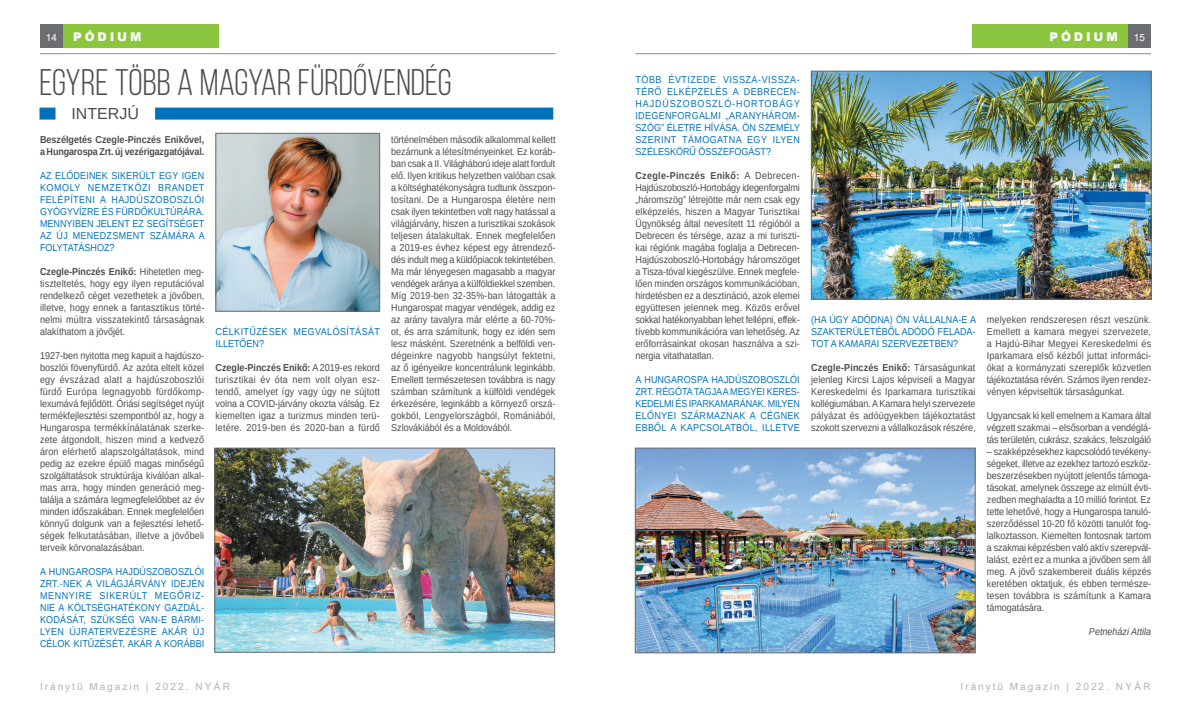
<style>
.page{position:relative;width:1191px;height:709px;background:#fff}
.page>*{position:absolute;margin:0;border:0;box-sizing:border-box;transform-origin:0 0}
.t1{font:37px "Bebas Neue";color:#4b4c4d}
.t2{font:16px "Arimo";color:#4b4c4d}
.t3{font:900 12px "Arial";letter-spacing:.235em;color:#fff}
.t4{font:10px/12px "Arimo";color:#4b4c4d;text-align:justify;scale:.9 1}
.t5{font:10px/12px "Arimo";letter-spacing:.02em;color:#0072bc;text-align:justify;scale:.9 1}
.t6{font:700 10px/12px "Arimo";letter-spacing:-.015em;color:#4b4c4d;scale:.9 1}
.t7{font:10px "Arial";letter-spacing:.2em;color:#b2b3b7}
.t8{font:10px/12px "Arimo";letter-spacing:.045em;color:#0072bc;scale:.9 1}
.t9{font:italic 10px "Arimo";color:#4b4c4d;scale:.9 1}
.t10{font:10px "Arial";color:#fff}
.s1{font-weight:700}
</style>
<div class="page">
<div style="left:1128px;top:25px;width:23px;height:23px;background:#6c6d70"></div>
<div style="left:40px;top:25px;width:23px;height:23px;background:#6c6d70"></div>
<hr style="left:635px;top:53px;width:516px;height:1px;background:#8a8c8f">
<hr style="left:40px;top:53px;width:515px;height:1px;background:#8a8c8f">
<div style="left:972px;top:25px;width:156px;height:23px;background:#8bc63e"></div>
<div style="left:63px;top:25px;width:156px;height:23px;background:#8bc63e"></div>
<div style="left:40px;top:108px;width:16px;height:12px;background:#0072bc"></div>
<div style="left:155px;top:108px;width:398px;height:12px;background:#0072bc"></div>
<img style="left:218px;top:135px;width:160px;height:174px">
<div style="left:216px;top:133px;width:164px;height:178px;border:1px solid #6c6d70"></div>
<img style="left:217px;top:450px;width:336px;height:200px">
<div style="left:215px;top:448px;width:340px;height:204px;border:1px solid #6c6d70"></div>
<img style="left:813px;top:73px;width:336px;height:224px">
<div style="left:811px;top:71px;width:340px;height:228px;border:1px solid #6c6d70"></div>
<img style="left:637px;top:450px;width:336px;height:201px">
<div style="left:635px;top:448px;width:340px;height:205px;border:1px solid #6c6d70"></div>
<p class="t3" style="left:73px;top:28px;width:70px">PÓDIUM</p>
<p class="t3" style="left:1049px;top:28px;width:70px">PÓDIUM</p>
<p class="t5" style="left:635px;top:74px;width:184px">TÖBB ÉVTIZEDE VISSZA-VISSZA-TÉRŐ ELKÉPZELÉS A DEBRECEN-HAJDÚSZOBOSZLÓ-HORTOBÁGY IDEGENFORGALMI „ARANYHÁROM-SZÖG” ÉLETRE HÍVÁSA. ÖN SZEMÉLY SZERINT TÁMOGATNA EGY ILYEN SZÉLESKÖRŰ ÖSSZEFOGÁST?</p>
<p class="t4" style="left:635px;top:170px;width:184px"><span class="s1">Czegle-Pinczés Enikő:</span> A Debrecen-Hajdúszoboszló-Hortobágy idegenforgalmi „háromszög” létrejötte már nem csak egy elképzelés, hiszen a Magyar Turisztikai Ügynökség által nevesített 11 régióból a Debrecen és térsége, azaz a mi turiszti&shy;kai régiónk magába foglalja a Debrecen-Hajdúszoboszló-Hortobágy háromszöget a Tisza-tóval kiegészülve. Ennek megfele&shy;lően minden országos kommunikációban, hirdetésben ez a desztináció, azok elemei együttesen jelennek meg. Közös erővel sokkal hatékonyabban lehet fellépni, effek&shy;tívebb kommunikációra van lehetőség. Az erőforrásainkat okosan használva a szi&shy;nergia vitathatatlan.</p>
<p class="t5" style="left:635px;top:374px;width:184px">A HUNGAROSPA HAJDÚSZOBOSZLÓI ZRT. RÉGÓTA TAGJA A MEGYEI KERES-KEDELMI ÉS IPARKAMARÁNAK. MILYEN ELŐNYEI SZÁRMAZNAK A CÉGNEK EBBŐL A KAPCSOLATBÓL, ILLETVE</p>
<p class="t10" style="left:46px;top:30px;width:13px">14</p>
<p class="t10" style="left:1133px;top:30px;width:13px">15</p>
<h1 class="t1" style="left:40px;top:63px;width:414px">EGYRE TÖBB A MAGYAR FÜRDŐVENDÉG</h1>
<h2 class="t2" style="left:72px;top:103px;width:69px">INTERJÚ</h2>
<p class="t6" style="left:40px;top:134px;width:184px">Beszélgetés Czegle-Pinczés Enikővel, a Hungarospa Zrt. új vezérigazgatójával.</p>
<p class="t5" style="left:40px;top:170px;width:184px">AZ ELŐDEINEK SIKERÜLT EGY IGEN KOMOLY NEMZETKÖZI BRANDET FELÉPÍTENI A HAJDÚSZOBOSZLÓI GYÓGYVÍZRE ÉS FÜRDŐKULTÚRÁRA.<br>MENNYIBEN JELENT EZ SEGÍTSÉGET AZ ÚJ MENEDZSMENT SZÁMÁRA A FOLYTATÁSHOZ?</p>
<p class="t4" style="left:40px;top:266px;width:184px"><span class="s1">Czegle-Pinczés Enikő:</span> Hihetetlen meg&shy;tiszteltetés, hogy egy ilyen reputációval rendelkező céget vezethetek a jövőben, illetve, hogy ennek a fantasztikus törté&shy;nelmi múltra visszatekintő társaságnak alakíthatom a jövőjét.</p>
<p class="t4" style="left:40px;top:350px;width:184px">1927-ben nyitotta meg kapuit a hajdúszo&shy;boszlói fövenyfürdő. Az azóta eltelt közel egy évszázad alatt a hajdúszoboszlói fürdő Európa legnagyobb fürdőkomp&shy;lexumává fejlődött. Óriási segítséget nyújt termékfejlesztési szempontból az, hogy a Hungarospa termékkínálatának szerke&shy;zete átgondolt, hiszen mind a kedvező áron elérhető alapszolgáltatások, mind pedig az ezekre épülő magas minőségű szolgáltatások struktúrája kiválóan alkal&shy;mas arra, hogy minden generáció meg&shy;találja a számára legmegfelelőbbet az év minden időszakában. Ennek megfelelően könnyű dolgunk van a fejlesztési lehető&shy;ségek felkutatásában, illetve a jövőbeli terveik körvonalazásában.</p>
<p class="t5" style="left:40px;top:566px;width:184px">A HUNGAROSPA HAJDÚSZOBOSZLÓI ZRT.-NEK A VILÁGJÁRVÁNY IDEJÉN MENNYIRE SIKERÜLT MEGŐRIZ-NIE A KÖLTSÉGHATÉKONY GAZDÁL-KODÁSÁT, SZÜKSÉG VAN-E BÁRMI-LYEN ÚJRATERVEZÉSRE AKÁR ÚJ CÉLOK KITŰZÉSÉT, AKÁR A KORÁBBI</p>
<p class="t4" style="left:391px;top:134px;width:184px">történelmében második alkalommal kellett bezárnunk a létesítményeinket. Ez koráb&shy;ban csak a II. Világháború ideje alatt fordult elő. Ilyen kritikus helyzetben valóban csak a költséghatékonyságra tudtunk összpon&shy;tosítani. De a Hungarospa életére nem csak ilyen tekintetben volt nagy hatással a világjárvány, hiszen a turisztikai szokások teljesen átalakultak. Ennek megfelelően a 2019-es évhez képest egy átrendező&shy;dés indult meg a küldőpiacok tekintetében.<br>Ma már lényegesen magasabb a magyar vendégek aránya a külföldiekkel szemben.<br>Míg 2019-ben 32-35%-ban látogatták a Hungarospat magyar vendégek, addig ez az arány tavalyra már elérte a 60-70%- ot, és arra számítunk, hogy ez idén sem lesz másként. Szeretnénk a belföldi ven&shy;dégeinkre nagyobb hangsúlyt fektetni, az ő igényeikre koncentrálunk leginkább.<br>Emellett természetesen továbbra is nagy számban számítunk a külföldi vendégek érkezésére, leginkább a környező orszá&shy;gokból, Lengyelországból, Romániából, Szlovákiából és a Moldovából.</p>
<p class="t5" style="left:811px;top:314px;width:185px">(HA ÚGY ADÓDNA) ÖN VÁLLALNA-E A SZAKTERÜLETÉBŐL ADÓDÓ FELADA-TOT A KAMARAI SZERVEZETBEN?</p>
<p class="t4" style="left:811px;top:362px;width:184px"><span class="s1">Czegle-Pinczés Enikő:</span> Társaságunkat jelenleg Kircsi Lajos képviseli a Magyar Kereskedelmi és Iparkamara turisztikai kollégiumában. A Kamara helyi szervezete pályázat és adóügyekben tájékoztatást szokott szervezni a vállalkozások részére,</p>
<p class="t4" style="left:987px;top:314px;width:184px">melyeken rendszeresen részt veszünk.<br>Emellett a kamara megyei szervezete, a Hajdú-Bihar Megyei Kereskedelmi és Iparkamara első kézből juttat informáci&shy;ókat a kormányzati szereplők közvetlen tájékoztatása révén. Számos ilyen rendez&shy;vényen képviseltük társaságunkat.</p>
<p class="t4" style="left:987px;top:410px;width:184px">Ugyancsak ki kell emelnem a Kamara által végzett szakmai – elsősorban a vendéglá&shy;tás területén, cukrász, szakács, felszolgáló</p>
<p class="t4" style="left:987px;top:446px;width:184px">– szakképzésekhez kapcsolódó tevékeny&shy;ségeket, illetve az ezekhez tartozó eszköz&shy;beszerzésekben nyújtott jelentős támoga&shy;tásokat, amelynek összege az elmúlt évti&shy;zedben meghaladta a 10 millió forintot. Ez tette lehetővé, hogy a Hungarospa tanuló&shy;szerződéssel 10-20 fő közötti tanulót fog&shy;lalkoztasson. Kiemelten fontosnak tartom a szakmai képzésben való aktív szerepvál&shy;lalást, ezért ez a munka a jövőben sem áll meg. A jövő szakembereit duális képzés keretében oktatjuk, és ebben természe&shy;tesen továbbra is számítunk a Kamara támogatására.</p>
<p class="t9" style="left:1089px;top:625px;width:71px">Petneházi Attila</p>
<p class="t8" style="left:216px;top:326px;width:184px">CÉLKITŰZÉSEK MEGVALÓSÍTÁSÁT<br>ILLETŐEN?</p>
<p class="t4" style="left:216px;top:362px;width:184px"><span class="s1">Czegle-Pinczés Enikő:</span> A 2019-es rekord turisztikai év óta nem volt olyan esz&shy;tendő, amelyet így vagy úgy ne sújtott volna a COVID-járvány okozta válság. Ez kiemelten igaz a turizmus minden terü&shy;letére. 2019-ben és 2020-ban a fürdő</p>
<p class="t7" style="left:40px;top:679px;width:192px">Iránytű Magazin | 2022. NYÁR</p>
<p class="t7" style="left:960px;top:679px;width:192px">Iránytű Magazin | 2022. NYÁR</p>
</div>
